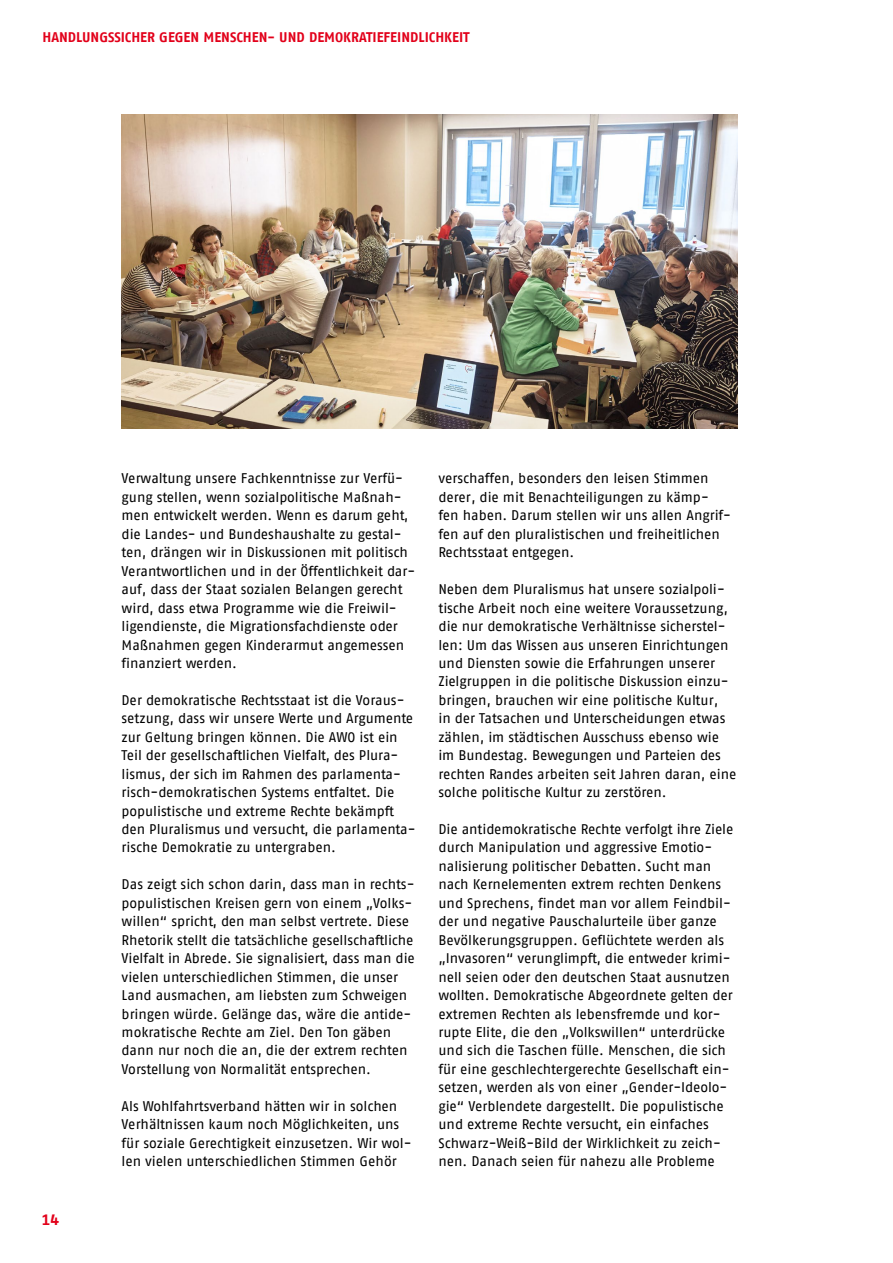
<style>
.page{position:relative;width:893px;height:1263px;background:#fff}
.page>*{position:absolute;margin:0;border:0;box-sizing:border-box;transform-origin:0 0}
.t1{font:700 15px "AWO Fago Office";color:#e2001a}
.Copytexte_P_copy{font:13.95px/18.5px "AWO Fago Office";color:#000}
.t2{font:700 13.95px "AWO Fago Office";color:#e2001a}
</style>
<div class="page">
<img style="left:122px;top:114px;width:615px;height:314px">
<p class="t2" style="left:43px;top:29px;width:429px">HANDLUNGSSICHER GEGEN MENSCHEN- UND DEMOKRATIEFEINDLICHKEIT</p>
<p class="t1" style="left:42px;top:1211px;width:19px">14</p>
<p class="Copytexte_P_copy" style="left:122px;top:469px;width:295px">Verwaltung unsere Fachkenntnisse zur Verfü&shy;gung stellen, wenn sozialpolitische Maßnah&shy;men entwickelt werden. Wenn es darum geht, die Landes- und Bundeshaushalte zu gestal&shy;ten, drängen wir in Diskussionen mit politisch Verantwortlichen und in der Öffentlichkeit dar&shy;auf, dass der Staat sozialen Belangen gerecht wird, dass etwa Programme wie die Freiwil&shy;ligendienste, die Migrationsfachdienste oder Maßnahmen gegen Kinderarmut angemessen finanziert werden.</p>
<p class="Copytexte_P_copy" style="left:122px;top:691px;width:295px">Der demokratische Rechtsstaat ist die Voraus&shy;setzung, dass wir unsere Werte und Argumente zur Geltung bringen können. Die AWO ist ein Teil der gesellschaftlichen Vielfalt, des Plura&shy;lismus, der sich im Rahmen des parlamenta&shy;risch-demokratischen Systems entfaltet. Die populistische und extreme Rechte bekämpft den Pluralismus und versucht, die parlamenta&shy;rische Demokratie zu untergraben.</p>
<p class="Copytexte_P_copy" style="left:122px;top:875px;width:295px">Das zeigt sich schon darin, dass man in rechts&shy;populistischen Kreisen gern von einem „Volks&shy;willen“ spricht, den man selbst vertrete. Diese Rhetorik stellt die tatsächliche gesellschaftliche Vielfalt in Abrede. Sie signalisiert, dass man die vielen unterschiedlichen Stimmen, die unser Land ausmachen, am liebsten zum Schweigen bringen würde. Gelänge das, wäre die antide&shy;mokratische Rechte am Ziel. Den Ton gäben dann nur noch die an, die der extrem rechten Vorstellung von Normalität entsprechen.</p>
<p class="Copytexte_P_copy" style="left:122px;top:1096px;width:292px">Als Wohlfahrtsverband hätten wir in solchen Verhältnissen kaum noch Möglichkeiten, uns für soziale Gerechtigkeit einzusetzen. Wir wol&shy;len vielen unterschiedlichen Stimmen Gehör</p>
<p class="Copytexte_P_copy" style="left:438px;top:469px;width:294px">verschaffen, besonders den leisen Stimmen derer, die mit Benachteiligungen zu kämp&shy;fen haben. Darum stellen wir uns allen Angrif&shy;fen auf den pluralistischen und freiheitlichen Rechtsstaat entgegen.</p>
<p class="Copytexte_P_copy" style="left:438px;top:580px;width:299px">Neben dem Pluralismus hat unsere sozialpoli&shy;tische Arbeit noch eine weitere Voraussetzung, die nur demokratische Verhältnisse sicherstel&shy;len: Um das Wissen aus unseren Einrichtungen und Diensten sowie die Erfahrungen unserer Zielgruppen in die politische Diskussion einzu&shy;bringen, brauchen wir eine politische Kultur,<br>in der Tatsachen und Unterscheidungen etwas zählen, im städtischen Ausschuss ebenso wie im Bundestag. Bewegungen und Parteien des rechten Randes arbeiten seit Jahren daran, eine solche politische Kultur zu zerstören.</p>
<p class="Copytexte_P_copy" style="left:438px;top:820px;width:296px">Die antidemokratische Rechte verfolgt ihre Ziele durch Manipulation und aggressive Emotio&shy;nalisierung politischer Debatten. Sucht man nach Kernelementen extrem rechten Denkens und Sprechens, findet man vor allem Feindbil&shy;der und negative Pauschalurteile über ganze Bevölkerungsgruppen. Geflüchtete werden als „Invasoren“ verunglimpft, die entweder krimi&shy;nell seien oder den deutschen Staat ausnutzen wollten. Demokratische Abgeordnete gelten der extremen Rechten als lebensfremde und kor&shy;rupte Elite, die den „Volkswillen“ unterdrücke und sich die Taschen fülle. Menschen, die sich für eine geschlechtergerechte Gesellschaft ein&shy;setzen, werden als von einer „Gender-Ideolo&shy;gie“ Verblendete dargestellt. Die populistische und extreme Rechte versucht, ein einfaches Schwarz-Weiß-Bild der Wirklichkeit zu zeich&shy;nen. Danach seien für nahezu alle Probleme</p>
</div>
